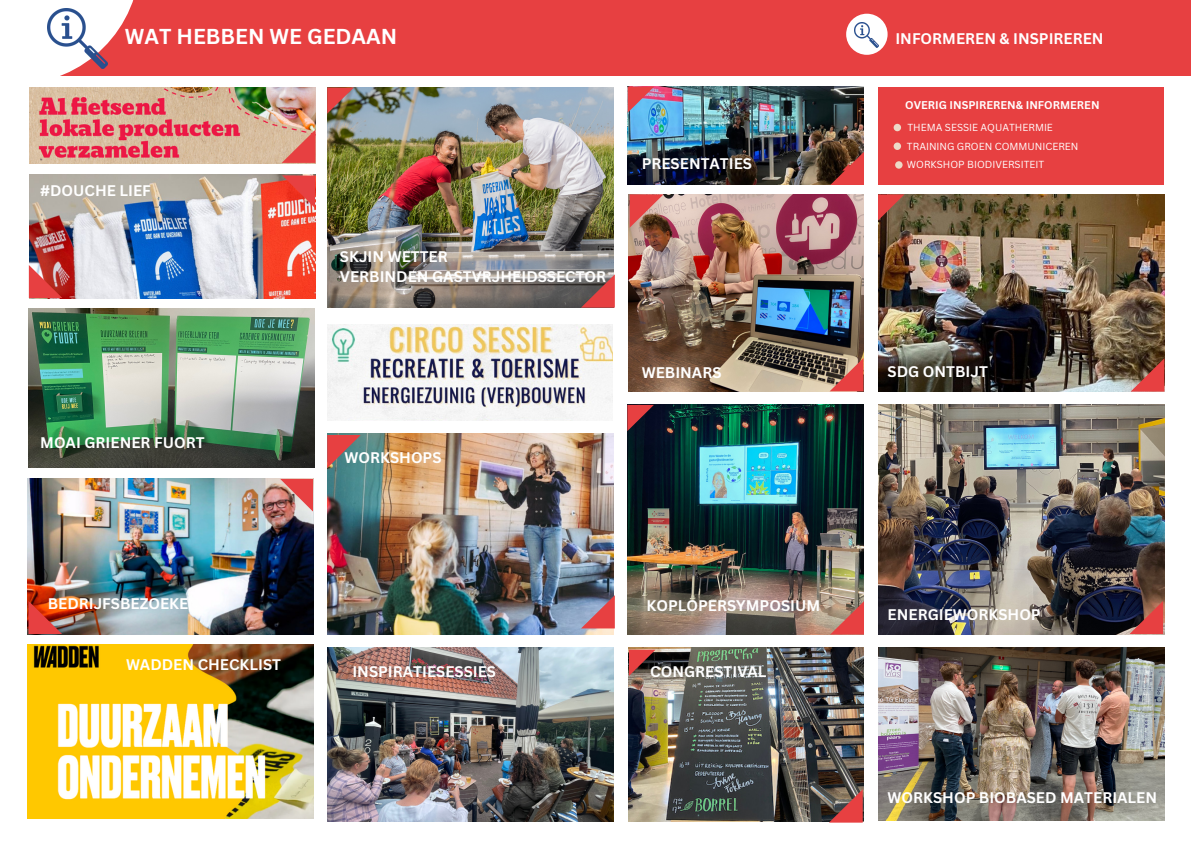
<style>
.page{position:relative;width:1191px;height:843px;background:#fff}
.page>*{position:absolute;margin:0;border:0;box-sizing:border-box;transform-origin:0 0}
.t1{font:700 21px "Canva Sans";color:#fff}
.t2{font:700 15px "Canva Sans";color:#fff}
.t3{font:700 11px "Canva Sans";color:#fff}
.t4{font:10px "Canva Sans";color:#fff}
</style>
<div class="page">
<div style="left:878px;top:87px;width:286px;height:98px;background:#e74041"></div>
<img style="left:29px;top:87px;width:286px;height:76px">
<div style="left:0;top:0;width:1190px;height:76px;background:#e74041"></div>
<img style="left:27px;top:644px;width:286px;height:174px">
<img style="left:30px;top:175px;width:285px;height:123px">
<img style="left:28px;top:308px;width:286px;height:159px">
<img style="left:327px;top:433px;width:286px;height:201px">
<img style="left:627px;top:86px;width:236px;height:99px">
<img style="left:27px;top:478px;width:286px;height:156px">
<img style="left:327px;top:647px;width:286px;height:174px">
<img style="left:629px;top:194px;width:234px;height:197px">
<img style="left:627px;top:405px;width:236px;height:229px">
<img style="left:629px;top:647px;width:234px;height:174px">
<img style="left:878px;top:405px;width:286px;height:229px">
<img style="left:878px;top:647px;width:286px;height:173px">
<div style="left:846px;top:14px;width:41px;height:41px;background:#fff;border-radius:50%"></div>
<img style="left:854px;top:23px;width:24px;height:24px">
<img style="left:878px;top:194px;width:285px;height:197px">
<img style="left:327px;top:325px;width:285px;height:95px">
<img style="left:327px;top:87px;width:286px;height:220px">
<div style="left:893px;top:124px;width:8px;height:7px;background:#edd9c7;border-radius:50%"></div>
<div style="left:893px;top:142px;width:8px;height:8px;background:#edd9c7;border-radius:50%"></div>
<div style="left:895px;top:161px;width:7px;height:8px;background:#edd9c7;border-radius:50%"></div>
<svg style="left:0;top:0;width:134px;height:76px"></svg>
<img style="left:48px;top:8px;width:60px;height:60px">
<svg style="left:829px;top:358px;width:34px;height:33px"></svg>
<svg style="left:29px;top:265px;width:34px;height:33px"></svg>
<svg style="left:281px;top:175px;width:34px;height:33px"></svg>
<svg style="left:629px;top:195px;width:34px;height:33px"></svg>
<svg style="left:29px;top:600px;width:33px;height:33px"></svg>
<svg style="left:279px;top:478px;width:34px;height:33px"></svg>
<svg style="left:327px;top:435px;width:34px;height:33px"></svg>
<svg style="left:581px;top:595px;width:33px;height:33px"></svg>
<svg style="left:830px;top:601px;width:33px;height:33px"></svg>
<svg style="left:627px;top:405px;width:27px;height:26px"></svg>
<svg style="left:628px;top:86px;width:26px;height:27px"></svg>
<svg style="left:878px;top:194px;width:26px;height:26px"></svg>
<svg style="left:581px;top:274px;width:33px;height:33px"></svg>
<svg style="left:1130px;top:358px;width:34px;height:33px"></svg>
<svg style="left:282px;top:129px;width:33px;height:33px"></svg>
<svg style="left:327px;top:87px;width:27px;height:27px"></svg>
<svg style="left:830px;top:152px;width:33px;height:33px"></svg>
<svg style="left:1129px;top:600px;width:33px;height:33px"></svg>
<svg style="left:828px;top:789px;width:34px;height:33px"></svg>
<svg style="left:629px;top:649px;width:26px;height:26px"></svg>
<p class="t1" style="left:125px;top:21px;width:274px">WAT HEBBEN WE GEDAAN</p>
<p class="t2" style="left:895px;top:28px;width:210px">INFORMEREN &amp; INSPIREREN</p>
<p class="t3" style="left:905px;top:97px;width:196px">OVERIG INSPIREREN&amp; INFORMEREN</p>
<p class="t2" style="left:40px;top:180px;width:112px">#DOUCHE LIEF</p>
<p class="t2" style="left:40px;top:432px;width:166px">MOAI GRIENER FUORT</p>
<p class="t2" style="left:48px;top:593px;width:154px">BEDRIJFSBEZOEKEN</p>
<p class="t2" style="left:126px;top:654px;width:156px">WADDEN CHECKLIST</p>
<p class="t2" style="left:340px;top:246px;width:109px">SKJIN WETTER</p>
<p class="t2" style="left:340px;top:266px;width:268px">VERBINDEN GASTVRJHEIDSSECTOR</p>
<p class="t2" style="left:344px;top:447px;width:98px">WORKSHOPS</p>
<p class="t2" style="left:641px;top:153px;width:112px">PRESENTATIES</p>
<p class="t2" style="left:641px;top:362px;width:81px">WEBINARS</p>
<p class="t2" style="left:352px;top:660px;width:145px">INSPIRATIESESSIES</p>
<p class="t2" style="left:646px;top:595px;width:175px">KOPLOPERSYMPOSIUM</p>
<p class="t2" style="left:650px;top:660px;width:118px">CONGRESTIVAL</p>
<p class="t4" style="left:907px;top:121px;width:147px">THEMA SESSIE AQUATHERMIE</p>
<p class="t4" style="left:906px;top:139px;width:173px">TRAINING GROEN COMMUNICEREN</p>
<p class="t4" style="left:906px;top:158px;width:139px">WORKSHOP BIODIVERSITEIT</p>
<p class="t2" style="left:887px;top:361px;width:102px">SDG ONTBIJT</p>
<p class="t2" style="left:887px;top:603px;width:155px">ENERGIEWORKSHOP</p>
<p class="t2" style="left:887px;top:786px;width:271px">WORKSHOP BIOBASED MATERIALEN</p>
</div>
